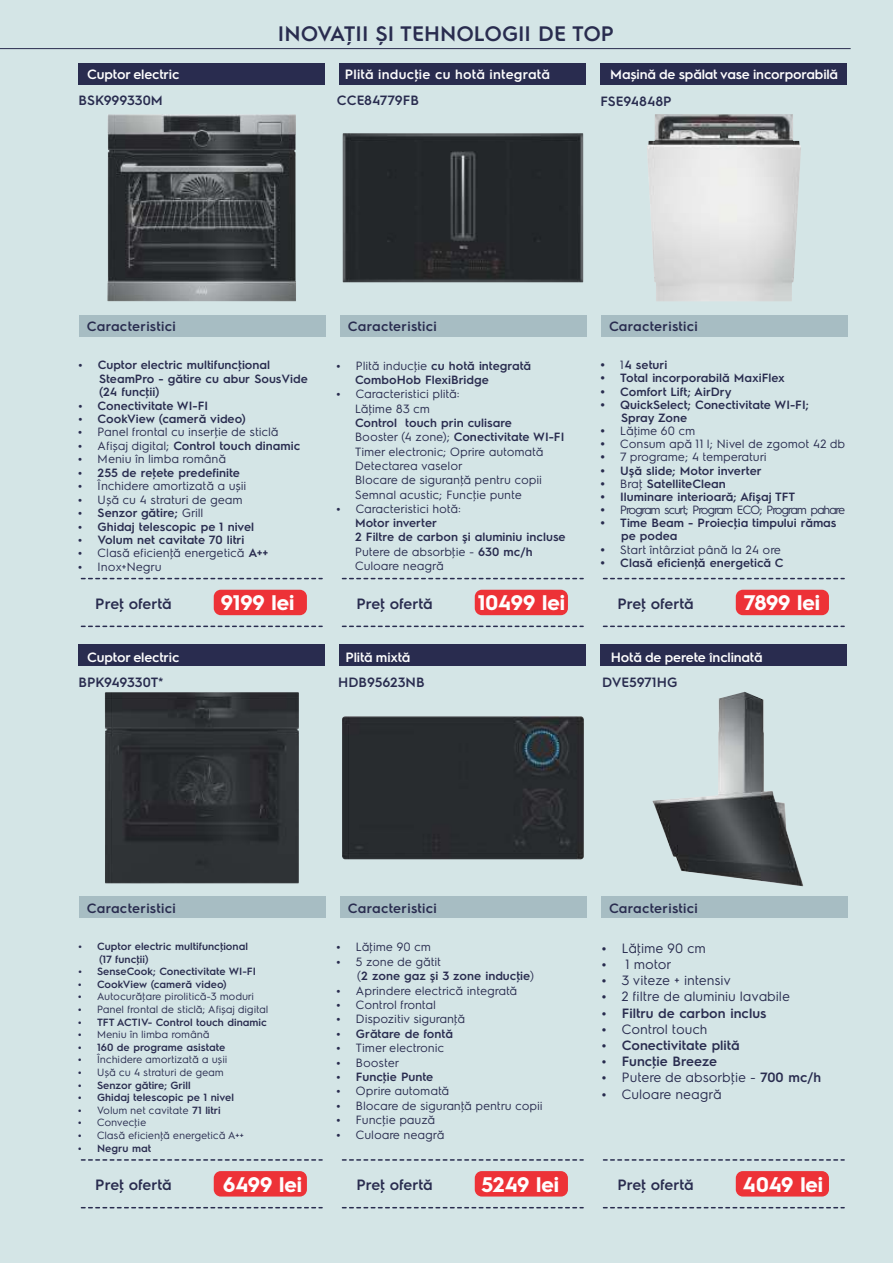
<style>
.page{position:relative;width:893px;height:1263px;background:#d4e5e6}
.page>*{position:absolute;margin:0;border:0;box-sizing:border-box;transform-origin:0 0}
.t1{font:700 21.15px "Electrolux Sans";color:#fefefe}
.t2{font:600 21px "Electrolux Sans";color:#292c4f}
.t3{font:600 15px "Electrolux Sans";letter-spacing:-.005em;color:#292c4f}
.t4{font:600 13.5px/16.2px "Electrolux Sans";color:#292c4f}
.t5{font:600 13.5px "Electrolux Sans";letter-spacing:-.015em;color:#fefefe}
.t6{font:600 13.5px "Electrolux Sans";letter-spacing:.02em;color:#292c4f}
.t7{font:13.5px/16.2px "Electrolux Sans";color:#292c4f}
.t8{font:600 13.5px "Electrolux Sans";letter-spacing:.015em;color:#fefefe}
.t9{font:12px/14.4px "Electrolux Sans";color:#292c4f}
.t10{font:600 12px/13.2px "Electrolux Sans";color:#292c4f}
.t11{font:12px "Electrolux Sans";letter-spacing:-.095em;color:#292c4f}
.t12{font:10.5px/12.6px "Electrolux Sans";color:#292c4f}
.t13{font:600 10.5px/12.6px "Electrolux Sans";color:#292c4f}
.s1{font-weight:600}
.s2{font-weight:400}
</style>
<div class="page">
<div style="left:78px;top:63px;width:247px;height:21px;background:#292c4f"></div>
<div style="left:79px;top:315px;width:247px;height:22px;background:#a7bdc3"></div>
<div style="left:339px;top:63px;width:247px;height:21px;background:#292c4f"></div>
<div style="left:340px;top:315px;width:247px;height:22px;background:#a7bdc3"></div>
<div style="left:600px;top:63px;width:247px;height:21px;background:#292c4f"></div>
<div style="left:601px;top:315px;width:247px;height:22px;background:#a7bdc3"></div>
<div style="left:78px;top:644px;width:247px;height:22px;background:#292c4f"></div>
<div style="left:79px;top:897px;width:247px;height:21px;background:#a7bdc3"></div>
<div style="left:339px;top:644px;width:247px;height:22px;background:#292c4f"></div>
<div style="left:340px;top:897px;width:247px;height:21px;background:#a7bdc3"></div>
<div style="left:600px;top:644px;width:247px;height:22px;background:#292c4f"></div>
<div style="left:601px;top:897px;width:247px;height:21px;background:#a7bdc3"></div>
<hr style="left:0;top:48px;width:851px;height:1px;background:#292c4f">
<img style="left:107px;top:114px;width:189px;height:187px">
<img style="left:343px;top:133px;width:240px;height:149px">
<img style="left:647px;top:114px;width:154px;height:187px">
<img style="left:652px;top:692px;width:152px;height:194px">
<img style="left:105px;top:692px;width:194px;height:191px">
<img style="left:342px;top:716px;width:242px;height:143px">
<svg style="left:81px;top:578px;width:241px;height:1px"></svg>
<svg style="left:81px;top:626px;width:241px;height:1px"></svg>
<svg style="left:342px;top:578px;width:241px;height:1px"></svg>
<svg style="left:342px;top:626px;width:241px;height:1px"></svg>
<svg style="left:603px;top:578px;width:241px;height:1px"></svg>
<svg style="left:603px;top:626px;width:241px;height:1px"></svg>
<svg style="left:81px;top:1159px;width:241px;height:2px"></svg>
<svg style="left:81px;top:1207px;width:241px;height:1px"></svg>
<svg style="left:342px;top:1159px;width:241px;height:2px"></svg>
<svg style="left:342px;top:1207px;width:241px;height:1px"></svg>
<svg style="left:603px;top:1159px;width:241px;height:2px"></svg>
<svg style="left:603px;top:1207px;width:241px;height:1px"></svg>
<div style="left:475px;top:1171px;width:93px;height:25px;background:#ed3237;border-radius:7px"></div>
<div style="left:214px;top:590px;width:93px;height:25px;background:#ed3237;border-radius:7px"></div>
<div style="left:736px;top:590px;width:93px;height:25px;background:#ed3237;border-radius:7px"></div>
<div style="left:214px;top:1171px;width:93px;height:25px;background:#ed3237;border-radius:7px"></div>
<div style="left:736px;top:1171px;width:93px;height:25px;background:#ed3237;border-radius:7px"></div>
<div style="left:475px;top:590px;width:93px;height:25px;background:#ed3237;border-radius:7px"></div>
<p class="t5" style="left:87px;top:68px;width:94px">Cuptor electric</p>
<p class="t4" style="left:79px;top:93px;width:86px">BSK999330M</p>
<h2 class="t2" style="left:278px;top:24px;width:338px">INOVAŢII ȘI TEHNOLOGII DE TOP</h2>
<p class="t8" style="left:345px;top:68px;width:207px">Plită inducţie cu hotă integrată</p>
<p class="t4" style="left:337px;top:93px;width:83px">CCE84779FB</p>
<p class="t5" style="left:610px;top:68px;width:229px">Mașină de spălat vase incorporabilă</p>
<p class="t4" style="left:600px;top:93px;width:73px">FSE94848P</p>
<p class="t6" style="left:87px;top:320px;width:90px">Caracteristici</p>
<p class="t6" style="left:348px;top:320px;width:90px">Caracteristici</p>
<p class="t6" style="left:609px;top:320px;width:90px">Caracteristici</p>
<p class="t10" style="left:98px;top:359px;width:212px">Cuptor electric multifuncţional<br>SteamPro - gătire cu abur SousVide (24 funcţii)<br>Conectivitate WI-FI<br>CookView (cameră video)</p>
<p class="t9" style="left:98px;top:426px;width:204px;line-height:13.5px">Panel frontal cu inserţie de sticlă<br>Afișaj digital; <span class="s1">Control touch dinamic<br></span>Meniu în limba română</p>
<p class="t10" style="left:98px;top:466px;width:144px">255 de reţete predefinite</p>
<p class="t9" style="left:98px;top:480px;width:172px;line-height:13.5px">Închidere amortizată a ușii<br>Ușă cu 4 straturi de geam<br><span class="s1">Senzor gătire;</span> Grill<br><span class="s1">Ghidaj telescopic pe 1 nivel<br>Volum net cavitate 70 litri<br></span>Clasă eficienţă energetică <span class="s1">A++<br></span>Inox+Negru</p>
<p class="t10" style="left:355px;top:359px;width:178px;line-height:14.2px"><span class="s2">Plită inducţie</span> cu hotă integrată<br>ComboHob FlexiBridge</p>
<p class="t9" style="left:355px;top:387px;width:106px">Caracteristici plită:<br>Lăţime 83 cm</p>
<p class="t9" style="left:355px;top:416px;width:211px"><span class="s1">Control touch prin culisare<br></span>Booster (4 zone); <span class="s1">Conectivitate WI-FI<br></span>Timer electronic; Oprire automată<br>Detectarea vaselor<br>Blocare de siguranţă pentru copii<br>Semnal acustic; Funcţie punte<br>Caracteristici hotă:</p>
<p class="t10" style="left:355px;top:516px;width:212px;line-height:14.2px">Motor inverter<br>2 Filtre de carbon şi aluminiu incluse<br><span class="s2">Putere de absorbţie -</span> 630 mc/h<br><span class="s2">Culoare neagră</span></p>
<p class="t10" style="left:620px;top:359px;width:190px"><span class="s2">1</span>4 seturi<br>Total incorporabilă MaxiFlex<br>Comfort Lift; AirDry<br>QuickSelect; Conectivitate WI-FI;<br>Spray Zone</p>
<p class="t9" style="left:620px;top:425px;width:227px;line-height:13.2px">Lăţime 60 cm<br>Consum apă 11 l; Nivel de zgomot 42 db<br>7 programe; 4 temperaturi</p>
<p class="t10" style="left:620px;top:464px;width:176px">Uşă slide; Motor inverter<br><span class="s2">Braţ</span> SatelliteClean<br>Iluminare interioară; Afişaj TFT</p>
<p class="t11" style="left:620px;top:504px;width:227px">Program scurt; Program ECO; Program pahare</p>
<p class="t10" style="left:620px;top:517px;width:218px">Time Beam - Proiecţia timpului rămas pe podea</p>
<p class="t9" style="left:620px;top:543px;width:163px">Start întârziat până la 24 ore</p>
<p class="t10" style="left:620px;top:556px;width:165px">Clasă eficienţă energetică C</p>
<p class="t3" style="left:95px;top:597px;width:78px">Preţ ofertă</p>
<h1 class="t1" style="left:221px;top:593px;width:75px">9199 lei</h1>
<p class="t3" style="left:617px;top:597px;width:78px">Preţ ofertă</p>
<h1 class="t1" style="left:744px;top:593px;width:78px">7899 lei</h1>
<p class="t3" style="left:356px;top:597px;width:78px">Preţ ofertă</p>
<h1 class="t1" style="left:478px;top:593px;width:89px">10499 lei</h1>
<p class="t5" style="left:87px;top:651px;width:94px">Cuptor electric</p>
<p class="t4" style="left:79px;top:675px;width:86px">BPK949330T*</p>
<p class="t5" style="left:345px;top:651px;width:66px">Plită mixtă</p>
<p class="t4" style="left:338px;top:675px;width:88px">HDB95623NB</p>
<p class="t5" style="left:611px;top:651px;width:153px">Hotă de perete înclinată</p>
<p class="t4" style="left:602px;top:675px;width:77px">DVE5971HG</p>
<p class="t6" style="left:87px;top:902px;width:90px">Caracteristici</p>
<p class="t6" style="left:348px;top:902px;width:90px">Caracteristici</p>
<p class="t6" style="left:609px;top:902px;width:90px">Caracteristici</p>
<p class="t13" style="left:97px;top:940px;width:160px">Cuptor electric multifuncţional (17 funcţii)<br>SenseCook; Conectivitate WI-FI<br>CookView (cameră video)</p>
<p class="t12" style="left:97px;top:991px;width:173px">Autocurăţare pirolitică-3 moduri<br>Panel frontal de sticlă; Afișaj digital</p>
<p class="t13" style="left:97px;top:1016px;width:171px">TFT ACTIV- Control touch dinamic</p>
<p class="t12" style="left:97px;top:1029px;width:114px">Meniu în limba română</p>
<p class="t13" style="left:97px;top:1041px;width:130px">160 de programe asistate</p>
<p class="t12" style="left:97px;top:1054px;width:132px">Închidere amortizată a ușii<br>Ușă cu 4 straturi de geam</p>
<p class="t12" style="left:97px;top:1079px;width:149px"><span class="s1">Senzor gătire; Grill<br>Ghidaj telescopic pe 1 nivel<br></span>Volum net cavitate <span class="s1">71 litri<br></span>Convecţie<br>Clasă eficienţă energetică A++</p>
<p class="t13" style="left:97px;top:1142px;width:56px">Negru mat</p>
<p class="t9" style="left:356px;top:940px;width:180px">Lăţime 90 cm<br>5 zone de gătit<br>(<span class="s1">2 zone gaz şi 3 zone inducţie</span>)<br>Aprindere electrică integrată<br>Control frontal<br>Dispozitiv siguranţă</p>
<p class="t10" style="left:356px;top:1027px;width:99px">Grătare de fontă</p>
<p class="t9" style="left:356px;top:1041px;width:90px">Timer electronic<br>Booster</p>
<p class="t10" style="left:356px;top:1071px;width:79px">Funcţie Punte</p>
<p class="t9" style="left:356px;top:1084px;width:189px">Oprire automată<br>Blocare de siguranţă pentru copii<br>Funcţie pauză<br>Culoare neagră</p>
<p class="t7" style="left:622px;top:940px;width:170px">Lăţime 90 cm<br>1 motor<br>3 viteze + intensiv<br>2 filtre de aluminiu lavabile</p>
<p class="t4" style="left:622px;top:1005px;width:146px">Filtru de carbon inclus</p>
<p class="t7" style="left:622px;top:1021px;width:87px">Control touch</p>
<p class="t4" style="left:622px;top:1038px;width:201px">Conectivitate plită<br>Funcţie Breeze<br><span class="s2">Putere de absorbţie -</span> 700 mc/h<br><span class="s2">Culoare neagră</span></p>
<p class="t3" style="left:95px;top:1178px;width:78px">Preţ ofertă</p>
<h1 class="t1" style="left:223px;top:1174px;width:80px">6499 lei</h1>
<p class="t3" style="left:617px;top:1178px;width:78px">Preţ ofertă</p>
<h1 class="t1" style="left:743px;top:1174px;width:82px">4049 lei</h1>
<p class="t3" style="left:356px;top:1178px;width:78px">Preţ ofertă</p>
<h1 class="t1" style="left:481px;top:1174px;width:79px">5249 lei</h1>
</div>
